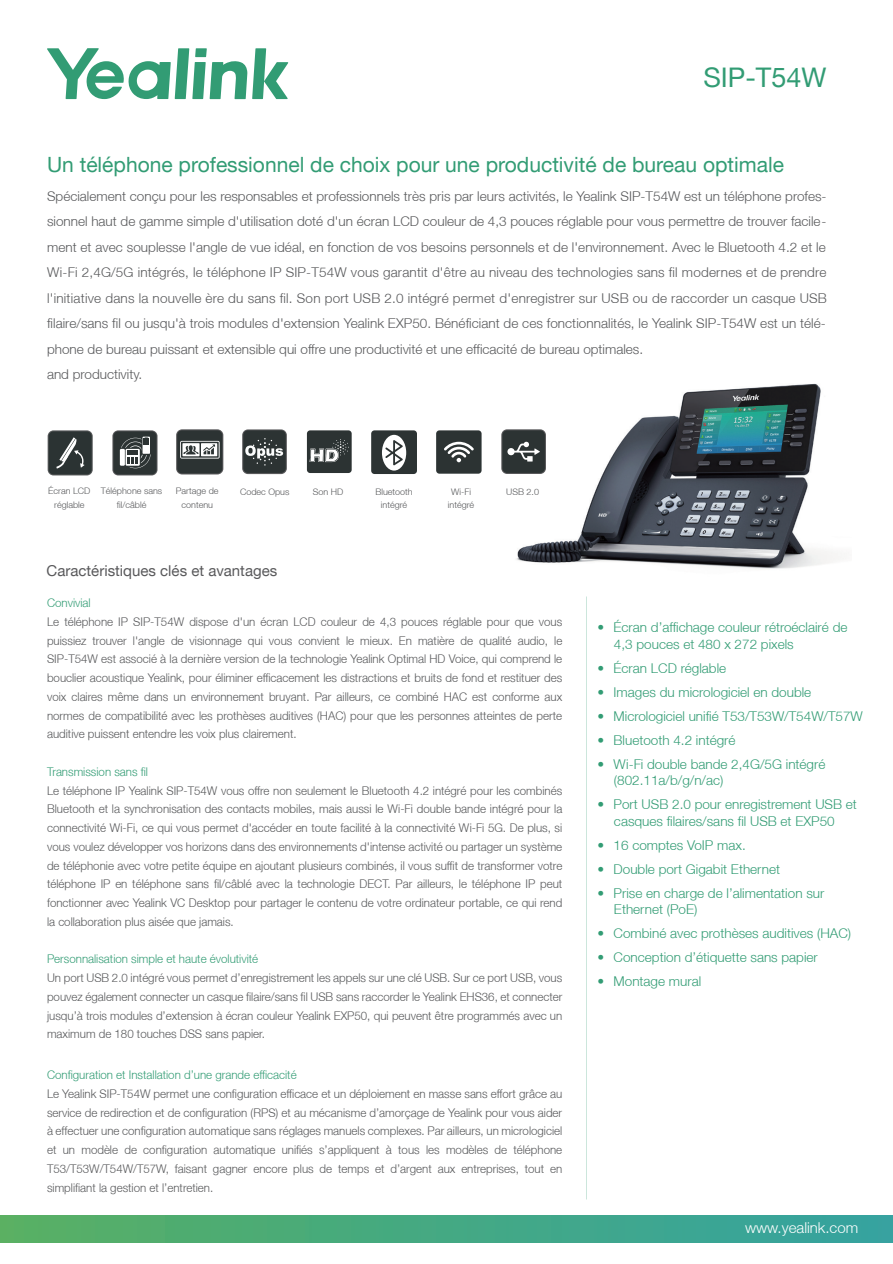
<style>
.page{position:relative;width:893px;height:1264px;background:#fff}
.page>*{position:absolute;margin:0;border:0;box-sizing:border-box;transform-origin:0 0}
.t1{font:27px "Helvetica Neue LT";color:#329c74}
.t2{font:21px "Helvetica Neue LT";color:#329c74}
.t3{font:15px "Helvetica Neue LT";color:#59595b}
.t4{font:300 15px "Helvetica Neue LT";color:#fff}
.t5{font:300 13.5px/25.5px "Helvetica Neue LT";letter-spacing:.005em;color:#57585a}
.t6{font:300 13.5px/16.5px "Helvetica Neue LT";color:#329c74}
.t7{font:300 12px/18.8px "Helvetica Neue LT";color:#57585a;text-align:justify;scale:.96 1}
.t8{font:300 12px "Helvetica Neue LT";color:#329c74;scale:.96 1}
.t9{font:300 9px/13.5px "Helvetica Neue LT";color:#57585a;text-align:center}
</style>
<div class="page">
<svg style="left:47px;top:48px;width:241px;height:51px"></svg>
<img style="left:516px;top:383px;width:328px;height:186px">
<div style="left:307px;top:430px;width:44px;height:43px;background:#2c3333;border-radius:3px"></div>
<svg style="left:309px;top:439px;width:40px;height:23px"></svg>
<div style="left:371px;top:430px;width:46px;height:44px;background:#2c3333;border-radius:3px"></div>
<svg style="left:382px;top:435px;width:24px;height:35px"></svg>
<div style="left:501px;top:429px;width:45px;height:45px;border:2px solid #59595b;border-radius:5px"></div>
<div style="left:502px;top:430px;width:42px;height:43px;background:#2c3333;border-radius:5px"></div>
<svg style="left:507px;top:441px;width:32px;height:20px"></svg>
<div style="left:242px;top:429px;width:45px;height:45px;border:2px solid #59595b;border-radius:5px"></div>
<div style="left:243px;top:430px;width:43px;height:43px;background:#2c3333;border-radius:5px"></div>
<svg style="left:245px;top:438px;width:38px;height:27px"></svg>
<div style="left:436px;top:430px;width:45px;height:43px;background:#2c3333;border-radius:3px"></div>
<svg style="left:444px;top:441px;width:30px;height:21px"></svg>
<svg style="left:48px;top:430px;width:45px;height:45px"></svg>
<div style="left:49px;top:431px;width:43px;height:43px;background:#2b3333;border-radius:5px"></div>
<svg style="left:56px;top:437px;width:29px;height:31px"></svg>
<div style="left:176px;top:429px;width:47px;height:45px;border:2px solid #59595b;border-radius:5px"></div>
<div style="left:177px;top:430px;width:45px;height:43px;background:#2c3333;border-radius:5px"></div>
<svg style="left:180px;top:441px;width:39px;height:17px"></svg>
<svg style="left:112px;top:430px;width:45px;height:45px"></svg>
<div style="left:0;top:1215px;width:892px;height:27px;background:linear-gradient(to right,#57af63,#34a2a1)"></div>
<h1 class="t1" style="left:703px;top:61px;width:125px">SIP-T54W</h1>
<h2 class="t2" style="left:47px;top:152px;width:738px">Un téléphone professionnel de choix pour une productivité de bureau optimale</h2>
<p class="t5" style="left:47px;top:183px;width:781px">Spécialement conçu pour les responsables et professionnels très pris par leurs activités, le Yealink SIP-T54W est un téléphone profes&shy;sionnel haut de gamme simple d'utilisation doté d'un écran LCD couleur de 4,3 pouces réglable pour vous permettre de trouver facile&shy;ment et avec souplesse l'angle de vue idéal, en fonction de vos besoins personnels et de l'environnement. Avec le Bluetooth 4.2 et le Wi-Fi 2,4G/5G intégrés, le téléphone IP SIP-T54W vous garantit d'être au niveau des technologies sans fil modernes et de prendre l'initiative dans la nouvelle ère du sans fil. Son port USB 2.0 intégré permet d'enregistrer sur USB ou de raccorder un casque USB filaire/sans fil ou jusqu'à trois modules d'extension Yealink EXP50. Bénéficiant de ces fonctionnalités, le Yealink SIP-T54W est un télé&shy;phone de bureau puissant et extensible qui offre une productivité et une efficacité de bureau optimales.<br>and productivity.</p>
<p class="t9" style="left:48px;top:484px;width:44px">Écran LCD réglable</p>
<p class="t9" style="left:101px;top:484px;width:63px">Téléphone sans fil/câblé</p>
<p class="t9" style="left:176px;top:484px;width:44px">Partage de contenu</p>
<p class="t9" style="left:240px;top:484px;width:51px">Codec Opus</p>
<p class="t9" style="left:313px;top:484px;width:32px">Son HD</p>
<p class="t9" style="left:375px;top:484px;width:39px">Bluetooth</p>
<p class="t9" style="left:506px;top:484px;width:34px">USB 2.0</p>
<p class="t9" style="left:381px;top:497px;width:28px">intégré</p>
<p class="t9" style="left:448px;top:484px;width:28px">Wi-Fi intégré</p>
<p class="t3" style="left:46px;top:561px;width:232px">Caractéristiques clés et avantages</p>
<p class="t8" style="left:47px;top:595px;width:47px">Convivial</p>
<p class="t7" style="left:47px;top:611px;width:538px">Le téléphone IP SIP-T54W dispose d'un écran LCD couleur de 4,3 pouces réglable pour que vous puissiez trouver l'angle de visionnage qui vous convient le mieux. En matière de qualité audio, le SIP-T54W est associé à la dernière version de la technologie Yealink Optimal HD Voice, qui comprend le bouclier acoustique Yealink, pour éliminer efficacement les distractions et bruits de fond et restituer des voix claires même dans un environnement bruyant. Par ailleurs, ce combiné HAC est conforme aux normes de compatibilité avec les prothèses auditives (HAC) pour que les personnes atteintes de perte auditive puissent entendre les voix plus clairement.</p>
<p class="t8" style="left:47px;top:764px;width:107px">Transmission sans fil</p>
<p class="t7" style="left:47px;top:780px;width:538px">Le téléphone IP Yealink SIP-T54W vous offre non seulement le Bluetooth 4.2 intégré pour les combinés Bluetooth et la synchronisation des contacts mobiles, mais aussi le Wi-Fi double bande intégré pour la connectivité Wi-Fi, ce qui vous permet d'accéder en toute facilité à la connectivité Wi-Fi 5G. De plus, si vous voulez développer vos horizons dans des environnements d'intense activité ou partager un système de téléphonie avec votre petite équipe en ajoutant plusieurs combinés, il vous suffit de transformer votre téléphone IP en téléphone sans fil/câblé avec la technologie DECT. Par ailleurs, le téléphone IP peut fonctionner avec Yealink VC Desktop pour partager le contenu de votre ordinateur portable, ce qui rend la collaboration plus aisée que jamais.</p>
<p class="t8" style="left:47px;top:951px;width:221px">Personnalisation simple et haute évolutivité</p>
<p class="t7" style="left:47px;top:968px;width:538px">Un port USB 2.0 intégré vous permet d’enregistrement les appels sur une clé USB. Sur ce port USB, vous pouvez également connecter un casque filaire/sans fil USB sans raccorder le Yealink EHS36, et connecter jusqu’à trois modules d’extension à écran couleur Yealink EXP50, qui peuvent être programmés avec un maximum de 180 touches DSS sans papier.</p>
<p class="t8" style="left:47px;top:1067px;width:261px">Configuration et Installation d’une grande efficacité</p>
<p class="t7" style="left:47px;top:1083px;width:538px">Le Yealink SIP-T54W permet une configuration efficace et un déploiement en masse sans effort grâce au service de redirection et de configuration (RPS) et au mécanisme d’amorçage de Yealink pour vous aider à effectuer une configuration automatique sans réglages manuels complexes. Par ailleurs, un micrologiciel et un modèle de configuration automatique unifiés s’appliquent à tous les modèles de téléphone T53/T53W/T54W/T57W, faisant gagner encore plus de temps et d’argent aux entreprises, tout en simplifiant la gestion et l’entretien.</p>
<p class="t6" style="left:613px;top:618px;width:235px;text-indent:-16px">• Écran d’affichage couleur rétroéclairé de<br>4,3 pouces et 480 x 272 pixels</p>
<p class="t6" style="left:597px;top:659px;width:130px">• Écran LCD réglable</p>
<p class="t6" style="left:597px;top:683px;width:215px">• Images du micrologiciel en double</p>
<p class="t6" style="left:597px;top:707px;width:267px">• Micrologiciel unifié T53/T53W/T54W/T57W</p>
<p class="t6" style="left:597px;top:731px;width:139px">• Bluetooth 4.2 intégré</p>
<p class="t6" style="left:613px;top:755px;width:213px;text-indent:-16px">• Wi-Fi double bande 2,4G/5G intégré (802.11a/b/g/n/ac)</p>
<p class="t6" style="left:597px;top:795px;width:261px;text-align:center">• Port USB 2.0 pour enregistrement USB et casques filaires/sans fil USB et EXP50</p>
<p class="t6" style="left:597px;top:836px;width:150px">• 16 comptes VoIP max.</p>
<p class="t6" style="left:597px;top:860px;width:184px">• Double port Gigabit Ethernet</p>
<p class="t6" style="left:613px;top:884px;width:212px;text-indent:-16px">• Prise en charge de l’alimentation sur<br>Ethernet (PoE)</p>
<p class="t6" style="left:597px;top:924px;width:255px">• Combiné avec prothèses auditives (HAC)</p>
<p class="t6" style="left:597px;top:948px;width:222px">• Conception d’étiquette sans papier</p>
<p class="t6" style="left:597px;top:972px;width:105px">• Montage mural</p>
<p class="t4" style="left:744px;top:1218px;width:115px">www.yealink.com</p>
</div>
